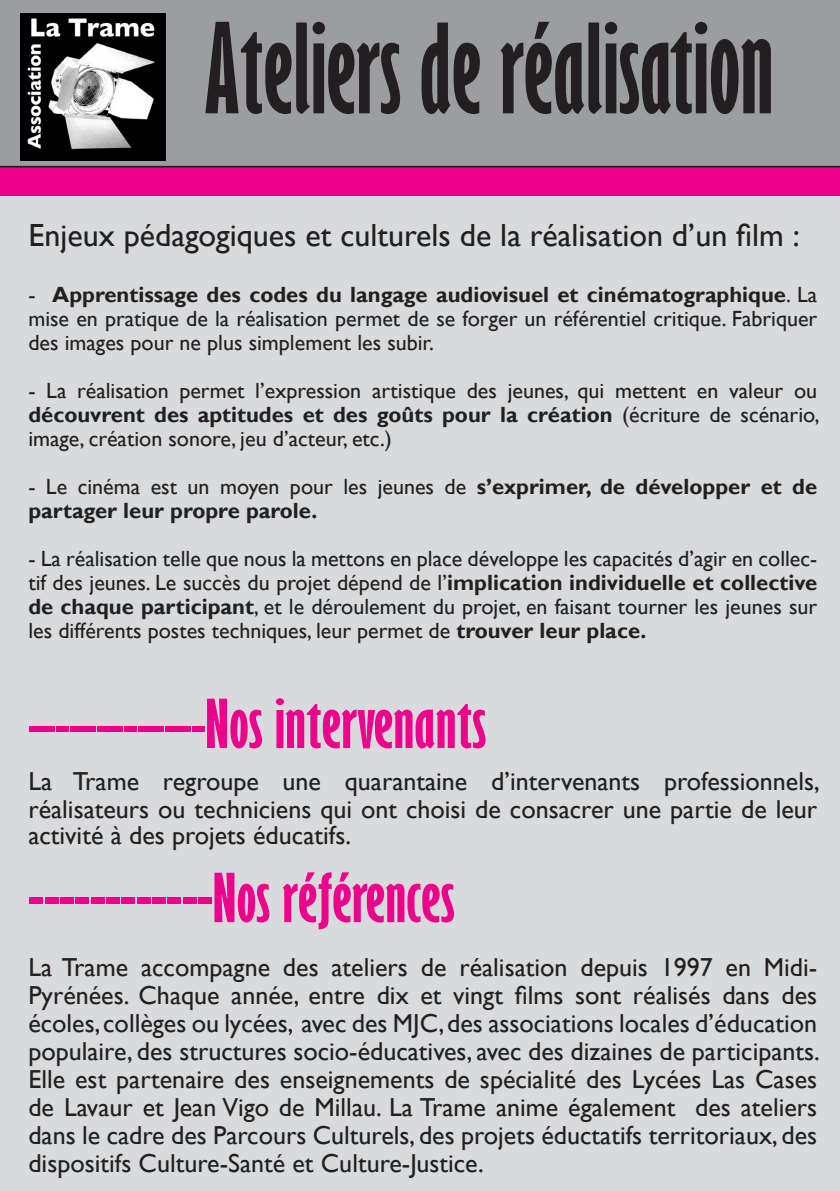
<style>
.page{position:relative;width:840px;height:1191px;background:#fff}
.page>*{position:absolute;margin:0;border:0;box-sizing:border-box;transform-origin:0 0}
.t1{font:700 extra-condensed 114px "Gill Sans";color:#231f20}
.t2{font:700 extra-condensed 62px "Gill Sans";color:#ed028c}
.t3{font:700 extra-condensed 62px "Gill Sans";color:#ed028c;scale:1.21 1}
.t4{font:32px "Gill Sans";color:#231f20}
.t5{font:26px/28px "Gill Sans";color:#231f20;text-align:justify}
.t6{font:22px/24px "Gill Sans";color:#231f20;text-align:justify}
.t7{font:700 22px/24px "Gill Sans";color:#231f20}
.s1{font-size:120px}
.s2{font-weight:700}
.s3{font-weight:400}
.s4{font-size:70px}
</style>
<div class="page">
<div style="left:0;top:0;width:839px;height:168px;background:#9b9da0"></div>
<img style="left:21px;top:13px;width:145px;height:148px">
<div style="left:0;top:168px;width:839px;height:28px;background:#ed028c"></div>
<div style="left:0;top:197px;width:839px;height:994px;background:#d9dadc"></div>
<p class="t1" style="left:204px;top:-1px;width:571px">Ateliers de réalisati<span class="s1">on</span></p>
<p class="t4" style="left:28px;top:216px;width:772px">Enjeux pédagogiques et culturels de la réalisation d’un film :</p>
<p class="t6" style="left:28px;top:283px;width:790px">- <span class="s2">Apprentissage des codes du langage audiovisuel et cinématographique</span>. La mise en pratique de la réalisation permet de se forger un référentiel critique. Fabriquer des images pour ne plus simplement les subir.</p>
<p class="t6" style="left:28px;top:379px;width:792px">- La réalisation permet l’expression artistique des jeunes, qui mettent en valeur ou <span class="s2">découvrent des aptitudes et des goûts pour la création</span> (écriture de scénario, image, création sonore, jeu d’acteur, etc.)</p>
<p class="t7" style="left:28px;top:475px;width:790px"><span class="s3">- Le cinéma est un moyen pour les jeunes de</span> s’exprimer, de développer et de partager leur propre parole.</p>
<p class="t6" style="left:28px;top:547px;width:790px">- La réalisation telle que nous la mettons en place développe les capacités d’agir en collec&shy;tif des jeunes. Le succès du projet dépend de l’<span class="s2">implication individuelle et collective de chaque participant</span>, et le déroulement du projet, en faisant tourner les jeunes sur les différents postes techniques, leur permet de <span class="s2">trouver leur place.</span></p>
<p class="t2" style="left:28px;top:686px;width:459px">-------------Nos intervenants</p>
<p class="t5" style="left:28px;top:768px;width:792px;line-height:27px">La Trame regroupe une quarantaine d’intervenants professionnels, réalisateurs ou techniciens qui ont choisi de consacrer une partie de leur activité à des projets éducatifs.</p>
<p class="t3" style="left:28px;top:860px;width:354px"><span class="s4">------------</span>Nos références</p>
<p class="t5" style="left:28px;top:953px;width:792px">La Trame accompagne des ateliers de réalisation depuis 1997 en Midi-Pyrénées. Chaque année, entre dix et vingt films sont réalisés dans des écoles, collèges ou lycées, avec des MJC, des associations locales d’éducation populaire, des structures socio-éducatives, avec des dizaines de participants.<br>Elle est partenaire des enseignements de spécialité des Lycées Las Cases de Lavaur et Jean Vigo de Millau. La Trame anime également des ateliers dans le cadre des Parcours Culturels, des projets éductatifs territoriaux, des dispositifs Culture-Santé et Culture-Justice.</p>
</div>
